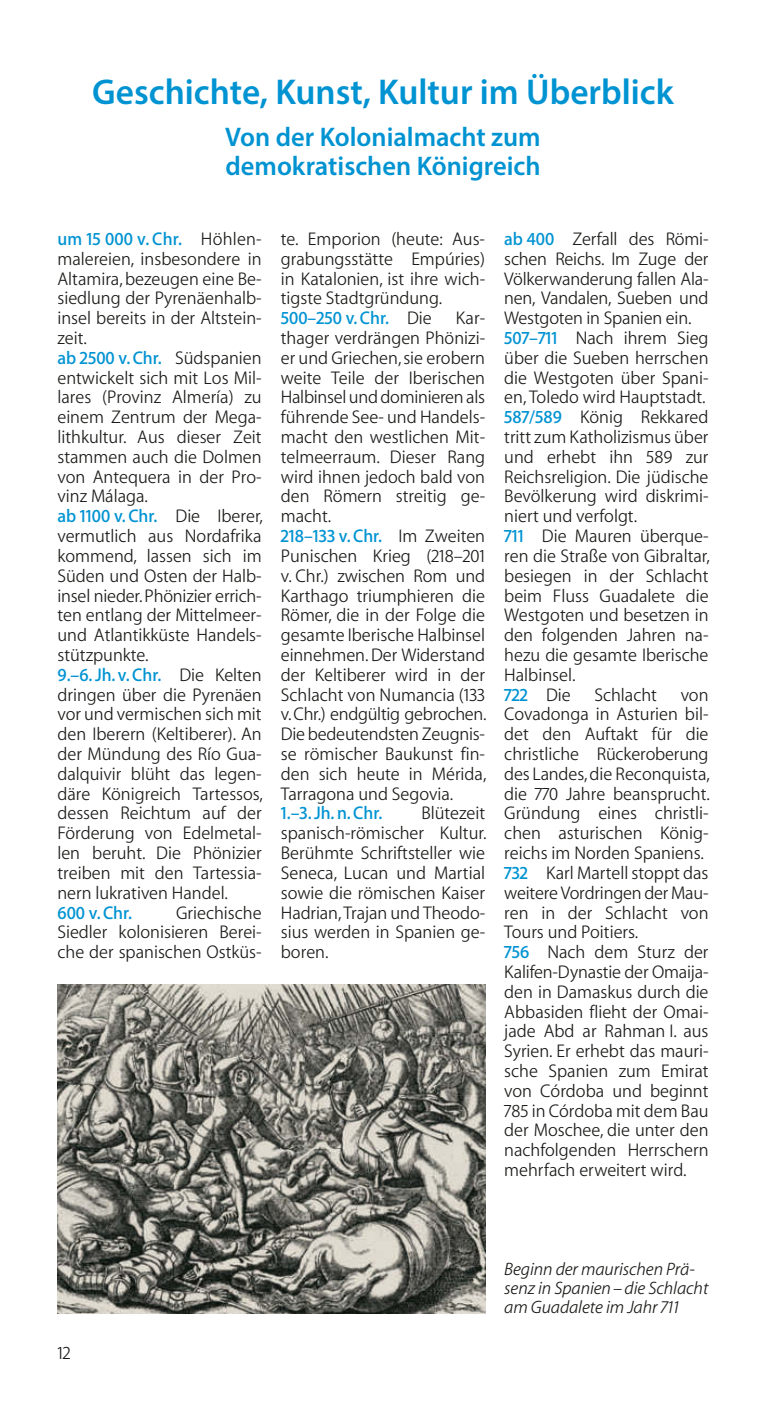
<style>
.page{position:relative;width:766px;height:1404px;background:#fff}
.page>*{position:absolute;margin:0;border:0;box-sizing:border-box;transform-origin:0 0}
.t1{font:600 36px "Myriad Pro";color:#0093d2}
.t2{font:600 27px/29.2px "Myriad Pro";color:#0093d2}
.t3{font:300 18.45px/19.8px "ADAC Myriad OT";color:#1a1a18}
.t4{font:italic 300 18px/19.3px "ADAC Myriad OT";letter-spacing:-.005em;color:#1a1a18}
.s1{font-weight:700;color:#0093d2}
</style>
<div class="page">
<img style="left:57px;top:984px;width:428px;height:329px">
<p class="t1" style="left:92px;top:69px;width:583px">Geschichte, Kunst, Kultur im Überblick</p>
<p class="t2" style="left:225px;top:121px;width:317px">Von der Kolonialmacht zum demokratischen Königreich</p>
<p class="t3" style="left:57px;top:229px;width:207px"><span class="s1">um 15 000 v. Chr.</span> Höhlen&shy;malereien, insbesondere in<br>Altamira, bezeugen eine Be&shy;siedlung der Pyrenäenhalb&shy;insel bereits in der Altstein&shy;zeit.<br><span class="s1">ab 2500 v.Chr.</span> Südspanien entwickelt sich mit Los Mil&shy;lares (Provinz Almería) zu einem Zentrum der Mega&shy;lithkultur. Aus dieser Zeit stammen auch die Dolmen von Antequera in der Pro&shy;vinz Málaga.<br><span class="s1">ab 1100 v.Chr.</span> Die Iberer, vermutlich aus Nordafrika kommend, lassen sich im<br>Süden und Osten der Halb&shy;insel nieder. Phönizier errich&shy;ten entlang der Mittelmeer&shy;und Atlantikküste Handels&shy;stützpunkte.<br><span class="s1">9.–6.Jh. v.Chr.</span> Die Kelten dringen über die Pyrenäen vor und vermischen sich mit den Iberern (Keltiberer). An der Mündung des Río Gua&shy;dalquivir blüht das legen&shy;däre Königreich Tartessos, dessen Reichtum auf der<br>Förderung von Edelmetal&shy;len beruht. Die Phönizier treiben mit den Tartessia&shy;nern lukrativen Handel.<br><span class="s1">600 v.Chr.</span></p>
<p class="t3" style="left:57px;top:902px;width:206px;text-align:justify;text-indent:119px">Griechische Siedler kolonisieren Berei&shy;che der spanischen Ostküs-</p>
<p class="t3" style="left:281px;top:229px;width:206px">te. Emporion (heute: Aus&shy;grabungsstätte Empúries) in Katalonien, ist ihre wich&shy;tigste Stadtgründung.<br><span class="s1">500–250 v.Chr.</span> Die</p>
<p class="t3" style="left:281px;top:308px;width:207px;text-indent:175px">Kar&shy;thager verdrängen Phönizi&shy;er und Griechen, sie erobern weite Teile der Iberischen<br>Halbinsel und dominieren als führende See- und Handels&shy;macht den westlichen Mit&shy;telmeerraum. Dieser Rang wird ihnen jedoch bald von den Römern streitig ge&shy;macht.<br><span class="s1">218–133 v.Chr.</span> Im Zweiten<br>Punischen Krieg (218–201 v. Chr.) zwischen Rom und<br>Karthago triumphieren die<br>Römer, die in der Folge die gesamte Iberische Halbinsel einnehmen. Der Widerstand der Keltiberer wird in der<br>Schlacht von Numancia (133 v.Chr.) endgültig gebrochen.<br>Die bedeutendsten Zeugnis&shy;se römischer Baukunst fin&shy;den sich heute in Mérida,<br>Tarragona und Segovia.<br><span class="s1">1.–3.Jh.n.Chr.</span></p>
<p class="t3" style="left:281px;top:803px;width:207px;text-align:justify;text-indent:140px">Blütezeit spanisch-römischer Kultur.<br>Berühmte Schriftsteller wie Seneca, Lucan und Martial sowie die römischen Kaiser Hadrian, Trajan und Theodo&shy;sius werden in Spanien ge&shy;boren.</p>
<p class="t3" style="left:504px;top:229px;width:207px"><span class="s1">ab 400</span> Zerfall des Römi&shy;schen Reichs. Im Zuge der<br>Völkerwanderung fallen Ala&shy;nen, Vandalen, Sueben und<br>Westgoten in Spanien ein.<br><span class="s1">507–711</span> Nach ihrem Sieg über die Sueben herrschen die Westgoten über Spani&shy;en, Toledo wird Hauptstadt.<br><span class="s1">587/589</span> König Rekkared tritt zum Katholizismus über und erhebt ihn 589 zur<br>Reichsreligion. Die jüdische<br>Bevölkerung wird diskrimi&shy;niert und verfolgt.<br><span class="s1">711</span> Die Mauren überque&shy;ren die Straße von Gibraltar, besiegen in der Schlacht beim Fluss Guadalete die<br>Westgoten und besetzen in den folgenden Jahren na&shy;hezu die gesamte Iberische<br>Halbinsel.<br><span class="s1">722</span> Die</p>
<p class="t3" style="left:594px;top:684px;width:64px">Schlacht</p>
<p class="t3" style="left:504px;top:684px;width:207px;text-indent:176px">von<br>Covadonga in Asturien bil&shy;det den Auftakt für die christliche Rückeroberung des Landes, die Reconquista, die 770 Jahre beansprucht.<br>Gründung eines christli&shy;chen asturischen König&shy;reichs im Norden Spaniens.<br><span class="s1">732</span> Karl Martell stoppt das weitere Vordringen der Mau&shy;ren in der Schlacht von<br>Tours und Poitiers.<br><span class="s1">756</span> Nach dem Sturz der<br>Kalifen-Dynastie der Omaija&shy;den in Damaskus durch die<br>Abbasiden flieht der Omai&shy;jade Abd ar Rahman I. aus<br>Syrien. Er erhebt das mauri&shy;sche Spanien zum Emirat von Córdoba und beginnt<br>785 in Córdoba mit dem Bau der Moschee, die unter den nachfolgenden Herrschern mehrfach erweitert wird.</p>
<p class="t3" style="left:57px;top:1343px;width:15px">12</p>
<p class="t4" style="left:504px;top:1258px;width:205px">Beginn der maurischen Prä&shy;senz in Spanien – die Schlacht am Guadalete im Jahr 711</p>
</div>
